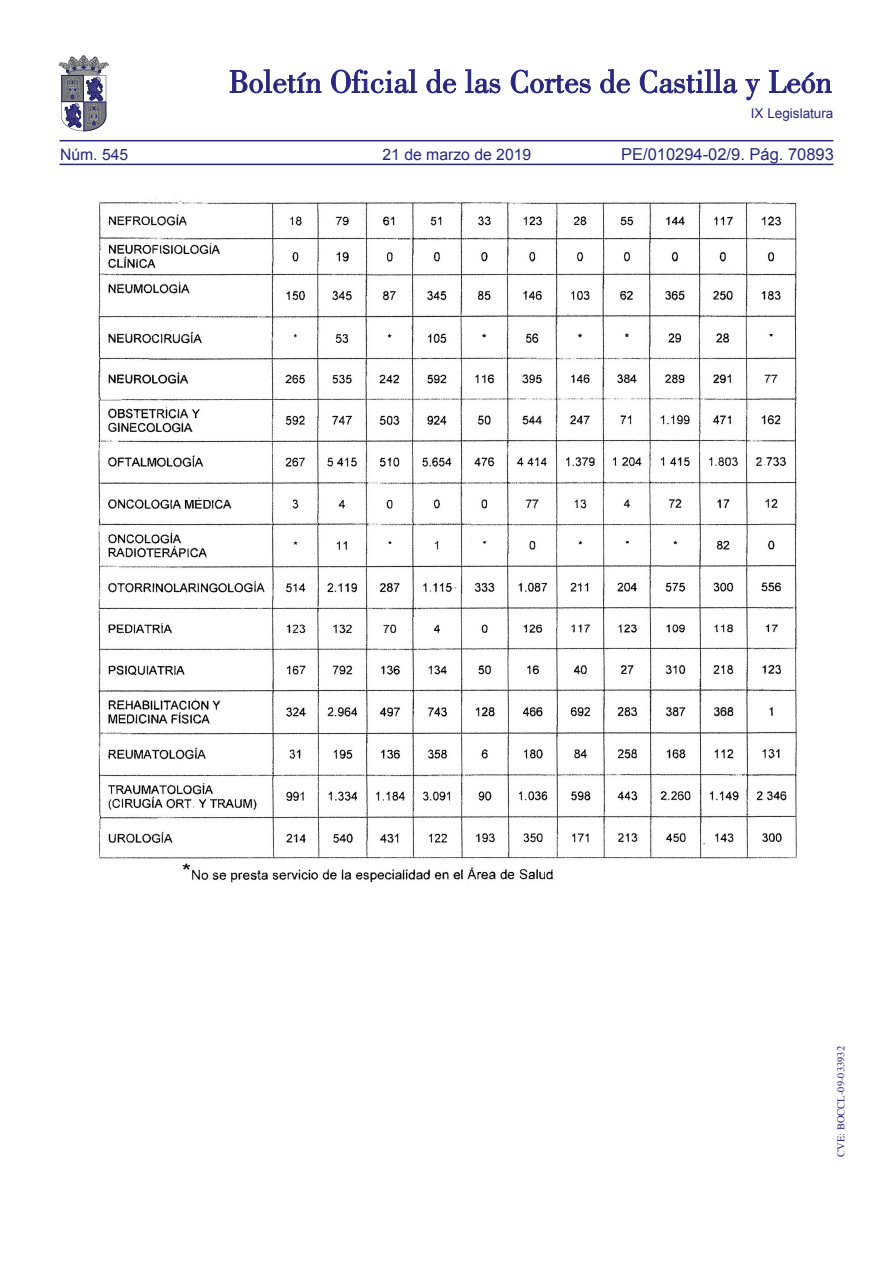
<style>
.page{position:relative;width:893px;height:1263px;background:#fff}
.page>*{position:absolute;margin:0;border:0;box-sizing:border-box;transform-origin:0 0}
.t1{font:16.5px "Arial";color:#292780}
.t2{font:15.75px "Arial";color:#292780}
.t3{font:13.5px "Arial";color:#292780}
.t4{font:10.5px "Times";color:#292780}
</style>
<div class="page">
<hr style="left:60px;top:164px;width:773px;height:1px;background:#292780">
<hr style="left:60px;top:140px;width:773px;height:1px;background:#292780">
<svg style="left:230px;top:69px;width:91px;height:24px"></svg>
<svg style="left:331px;top:69px;width:86px;height:24px"></svg>
<svg style="left:426px;top:69px;width:30px;height:24px"></svg>
<svg style="left:465px;top:69px;width:35px;height:24px"></svg>
<svg style="left:511px;top:70px;width:80px;height:23px"></svg>
<svg style="left:600px;top:69px;width:30px;height:24px"></svg>
<svg style="left:640px;top:69px;width:97px;height:24px"></svg>
<svg style="left:745px;top:79px;width:15px;height:21px"></svg>
<svg style="left:769px;top:70px;width:62px;height:23px"></svg>
<svg style="left:59px;top:55px;width:49px;height:76px"></svg>
<img style="left:98px;top:199px;width:699px;height:684px">
<p class="t2" style="left:60px;top:144px;width:70px">Núm. 545</p>
<p class="t2" style="left:382px;top:144px;width:150px">21 de marzo de 2019</p>
<p class="t3" style="left:751px;top:105px;width:84px">IX Legislatura</p>
<p class="t1" style="left:621px;top:143px;width:214px">PE/010294-02/9. Pág. 70893</p>
<p class="t4" style="left:831px;top:1157px;width:112px;rotate:-90deg">CVE: BOCCL-09-033932</p>
</div>
